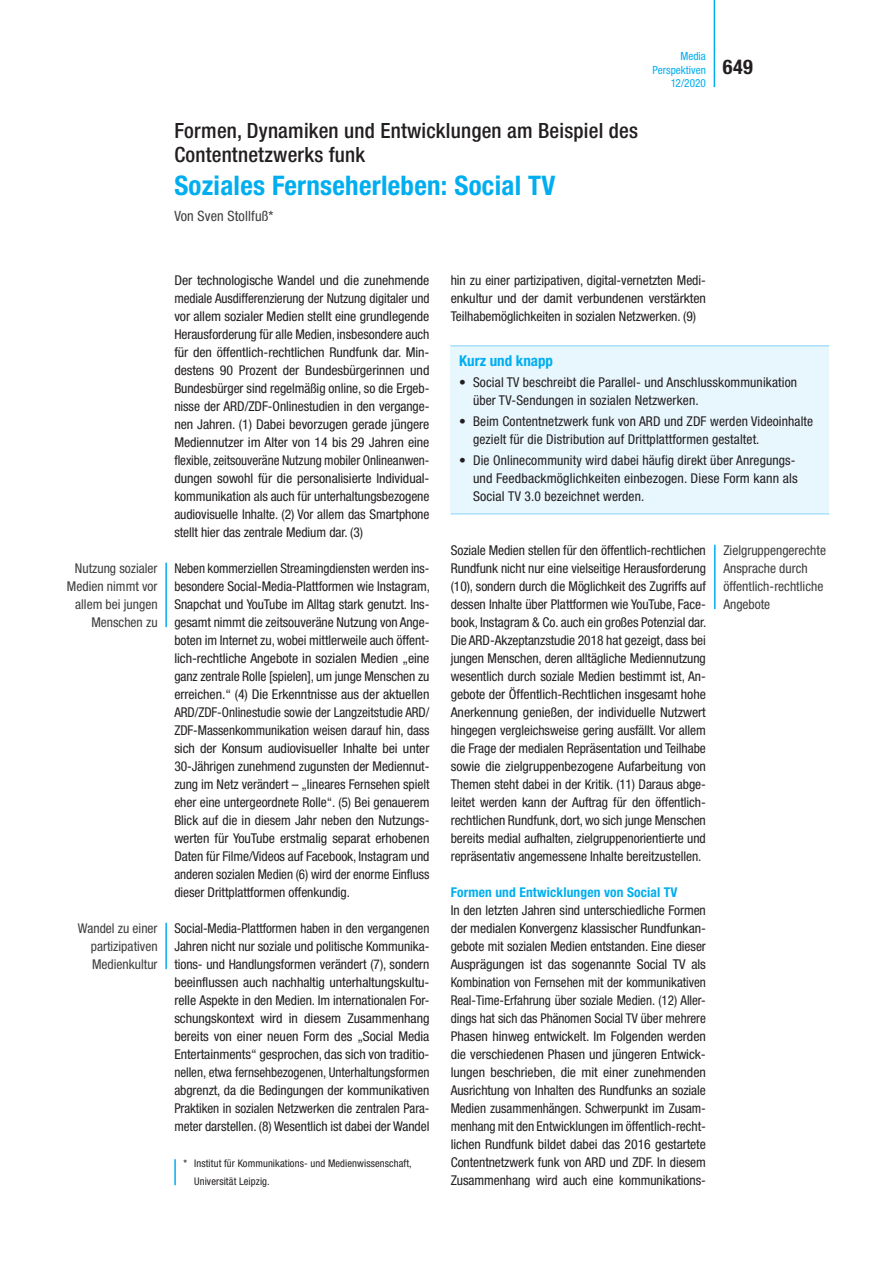
<style>
.page{position:relative;width:893px;height:1263px;background:#fff}
.page>*{position:absolute;margin:0;border:0;box-sizing:border-box;transform-origin:0 0}
.t1{font:700 condensed 27px "Helvetica Neue LT Std";letter-spacing:.01em;color:#00aeef}
.t2{font:500 condensed 21px/24px "Helvetica Neue LT Std";letter-spacing:.01em;color:#231f20}
.t3{font:700 condensed 20.25px "Helvetica Neue LT Std";color:#231f20}
.t4{font:700 condensed 15px "Helvetica Neue LT Std";color:#00aeef}
.t5{font:condensed 14.25px "Helvetica Neue LT Std";letter-spacing:.01em;color:#3e3e3f}
.t6{font:condensed 13.5px/18px "Helvetica Neue LT Std";letter-spacing:.01em;color:#231f20;text-align:justify}
.t7{font:condensed 13.5px/18px "Helvetica Neue LT Std";color:#3e3e3f}
.t8{font:700 condensed 13.5px "Helvetica Neue LT Std";letter-spacing:.01em;color:#00aeef}
.t9{font:condensed 11.25px/13.5px "Helvetica Neue LT Std";color:#00aeef;text-align:right}
.t10{font:condensed 10.5px/18px "Helvetica Neue LT Std";letter-spacing:.01em;color:#231f20}
</style>
<div class="page">
<hr style="left:714px;top:0;width:1px;height:87px;background:#00aeef">
<div style="left:451px;top:346px;width:378px;height:168px;background:#e8f6fd"></div>
<hr style="left:451px;top:345px;width:378px;height:2px;background:#aae0f9">
<hr style="left:451px;top:513px;width:378px;height:2px;background:#aae0f9">
<hr style="left:714px;top:545px;width:2px;height:64px;background:#00aeef">
<hr style="left:165px;top:563px;width:2px;height:64px;background:#00aeef">
<hr style="left:165px;top:923px;width:2px;height:46px;background:#00aeef">
<hr style="left:174px;top:1159px;width:2px;height:26px;background:#00aeef">
<h2 class="t2" style="left:174px;top:119px;width:465px">Formen, Dynamiken und Entwicklungen am Beispiel des<br>Contentnetzwerks funk</h2>
<h1 class="t1" style="left:174px;top:169px;width:383px">Soziales Fernseherleben: Social TV</h1>
<p class="t5" style="left:174px;top:208px;width:101px">Von Sven Stollfuß*</p>
<p class="t9" style="left:653px;top:49px;width:55px">Media<br>Perspektiven<br>12/2020</p>
<h3 class="t3" style="left:723px;top:54px;width:31px">649</h3>
<p class="t7" style="left:67px;top:559px;width:92px;text-align:right">Nutzung sozialer<br>Medien nimmt vor allem bei jungen<br>Menschen zu</p>
<p class="t7" style="left:91px;top:919px;width:68px;text-align:justify;text-indent:-13px">Wandel zu einer partizipativen Medienkultur</p>
<p class="t6" style="left:174px;top:271px;width:257px">Der technologische Wandel und die zunehmende mediale Ausdifferenzierung der Nutzung digitaler und vor allem sozialer Medien stellt eine grundlegende Herausforderung für alle Medien, insbesondere auch für den öffentlich-rechtlichen Rundfunk dar. Min&shy;destens 90 Prozent der Bundesbürgerinnen und Bundesbürger sind regelmäßig online, so die Ergeb&shy;nisse der ARD/ZDF-Onlinestudien in den vergange&shy;nen Jahren. (1) Dabei bevorzugen gerade jüngere Mediennutzer im Alter von 14 bis 29 Jahren eine flexible, zeitsouveräne Nutzung mobiler Onlineanwen&shy;dungen sowohl für die personalisierte Individual&shy;kommunikation als auch für unterhaltungsbezogene audiovisuelle Inhalte. (2) Vor allem das Smartphone stellt hier das zentrale Medium dar. (3)</p>
<p class="t6" style="left:174px;top:559px;width:257px">Neben kommerziellen Streamingdiensten werden ins&shy;besondere Social-Media-Plattformen wie Instagram, Snapchat und YouTube im Alltag stark genutzt. Ins&shy;gesamt nimmt die zeitsouveräne Nutzung von Ange&shy;boten im Internet zu, wobei mittlerweile auch öffent&shy;lich-rechtliche Angebote in sozialen Medien „eine ganz zentrale Rolle [spielen], um junge Menschen zu erreichen.“ (4) Die Erkenntnisse aus der aktuellen ARD/ZDF-Onlinestudie sowie der Langzeitstudie ARD/ ZDF-Massenkommunikation weisen darauf hin, dass sich der Konsum audiovisueller Inhalte bei unter 30-Jährigen zunehmend zugunsten der Mediennut&shy;zung im Netz verändert – „lineares Fernsehen spielt eher eine untergeordnete Rolle“. (5) Bei genauerem Blick auf die in diesem Jahr neben den Nutzungs&shy;werten für YouTube erstmalig separat erhobenen Daten für Filme/Videos auf Facebook, Instagram und anderen sozialen Medien (6) wird der enorme Einfluss dieser Drittplattformen offenkundig.</p>
<p class="t6" style="left:174px;top:919px;width:257px">Social-Media-Plattformen haben in den vergangenen Jahren nicht nur soziale und politische Kommunika&shy;tions- und Handlungsformen verändert (7), sondern beeinflussen auch nachhaltig unterhaltungskultu&shy;relle Aspekte in den Medien. Im internationalen For&shy;schungskontext wird in diesem Zusammenhang bereits von einer neuen Form des „Social Media Entertainments“ gesprochen, das sich von traditio&shy;nellen, etwa fernsehbezogenen, Unterhaltungsformen abgrenzt, da die Bedingungen der kommunikativen Praktiken in sozialen Netzwerken die zentralen Para&shy;meter darstellen. (8) Wesentlich ist dabei der Wandel</p>
<p class="t10" style="left:194px;top:1154px;width:219px;text-indent:-11px">* Institut für Kommunikations- und Medienwissenschaft,<br>Universität Leipzig.</p>
<p class="t6" style="left:451px;top:271px;width:257px">hin zu einer partizipativen, digital-vernetzten Medi&shy;enkultur und der damit verbundenen verstärkten Teilhabemöglichkeiten in sozialen Netzwerken. (9)</p>
<p class="t4" style="left:459px;top:352px;width:95px">Kurz und knapp</p>
<p class="t6" style="left:473px;top:373px;width:326px;text-indent:-14px">• Social TV beschreibt die Parallel- und Anschlusskommunikation über TV-Sendungen in sozialen Netzwerken.</p>
<p class="t6" style="left:473px;top:412px;width:342px;text-indent:-14px">• Beim Contentnetzwerk funk von ARD und ZDF werden Videoinhalte gezielt für die Distribution auf Drittplattformen gestaltet.</p>
<p class="t6" style="left:473px;top:451px;width:326px;text-align:left;text-indent:-14px">• Die Onlinecommunity wird dabei häufig direkt über Anregungs&shy;und Feedbackmöglichkeiten einbezogen. Diese Form kann als<br>Social TV 3.0 bezeichnet werden.</p>
<p class="t6" style="left:451px;top:541px;width:257px">Soziale Medien stellen für den öffentlich-rechtlichen Rundfunk nicht nur eine vielseitige Herausforderung (10), sondern durch die Möglichkeit des Zugriffs auf dessen Inhalte über Plattformen wie YouTube, Face&shy;book, Instagram &amp; Co. auch ein großes Potenzial dar.<br>Die ARD-Akzeptanzstudie 2018 hat gezeigt, dass bei jungen Menschen, deren alltägliche Mediennutzung wesentlich durch soziale Medien bestimmt ist, An&shy;gebote der Öffentlich-Rechtlichen insgesamt hohe Anerkennung genießen, der individuelle Nutzwert hingegen vergleichsweise gering ausfällt. Vor allem die Frage der medialen Repräsentation und Teilhabe sowie die zielgruppenbezogene Aufarbeitung von Themen steht dabei in der Kritik. (11) Daraus abge&shy;leitet werden kann der Auftrag für den öffentlich&shy;rechtlichen Rundfunk, dort, wo sich junge Menschen bereits medial aufhalten, zielgruppenorientierte und repräsentativ angemessene Inhalte bereitzustellen.</p>
<p class="t8" style="left:451px;top:884px;width:228px">Formen und Entwicklungen von Social TV</p>
<p class="t6" style="left:451px;top:901px;width:257px">In den letzten Jahren sind unterschiedliche Formen der medialen Konvergenz klassischer Rundfunkan&shy;gebote mit sozialen Medien entstanden. Eine dieser Ausprägungen ist das sogenannte Social TV als Kombination von Fernsehen mit der kommunikativen Real-Time-Erfahrung über soziale Medien. (12) Aller&shy;dings hat sich das Phänomen Social TV über mehrere Phasen hinweg entwickelt. Im Folgenden werden die verschiedenen Phasen und jüngeren Entwick&shy;lungen beschrieben, die mit einer zunehmenden Ausrichtung von Inhalten des Rundfunks an soziale Medien zusammenhängen. Schwerpunkt im Zusam&shy;menhang mit den Entwicklungen im öffentlich-recht&shy;lichen Rundfunk bildet dabei das 2016 gestartete Contentnetzwerk funk von ARD und ZDF. In diesem Zusammenhang wird auch eine kommunikations-</p>
<p class="t7" style="left:723px;top:541px;width:104px">Zielgruppengerechte<br>Ansprache durch öffentlich-rechtliche<br>Angebote</p>
</div>
